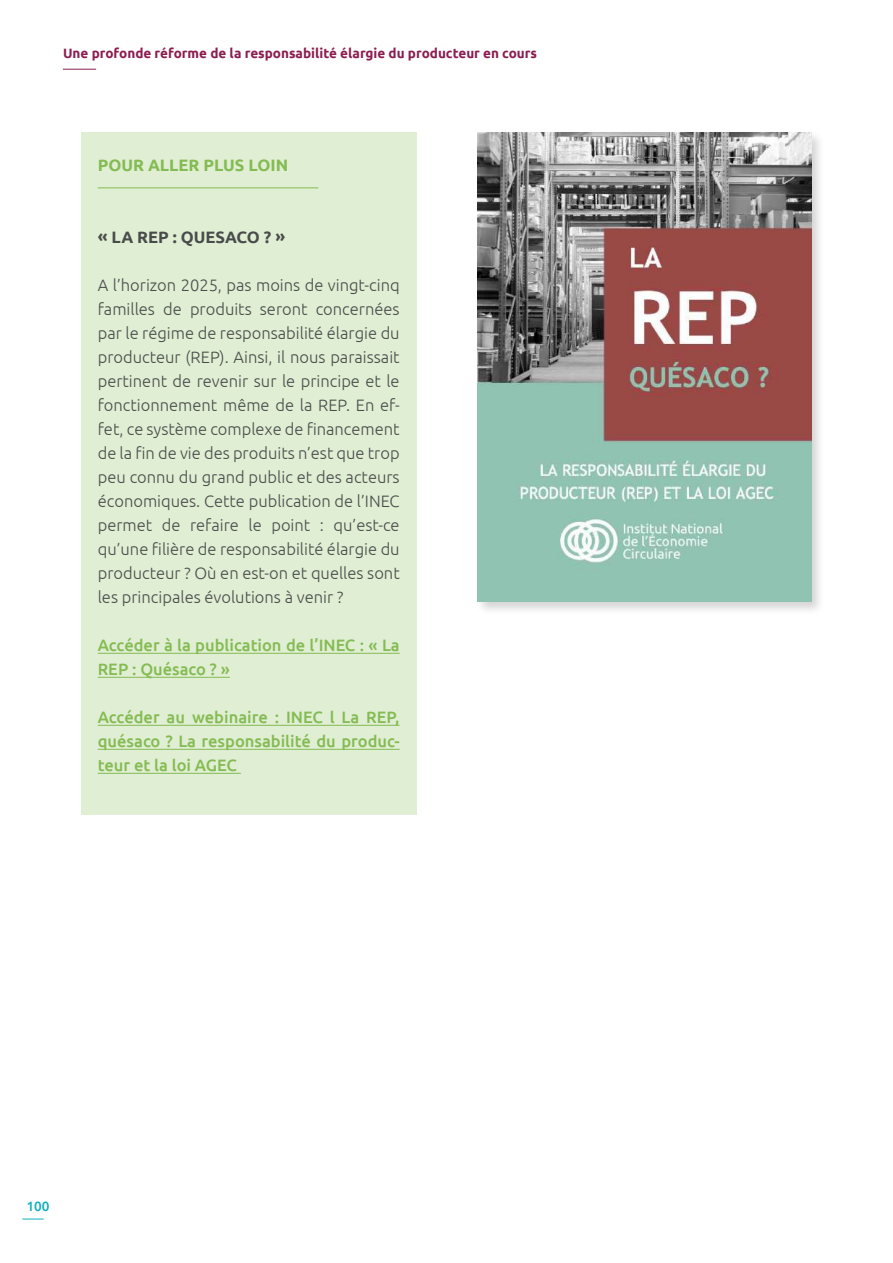
<style>
.page{position:relative;width:893px;height:1263px;background:#fff}
.page>*{position:absolute;margin:0;border:0;box-sizing:border-box;transform-origin:0 0}
.t1{font:300 16.5px/24px "Ubuntu";color:#4a4c4b;text-align:justify}
.t2{font:500 16.5px/24px "Ubuntu";color:#84bb52}
.t3{font:700 16.5px "Ubuntu";color:#84bb52}
.t4{font:700 16.5px "Ubuntu";color:#4a4c4b}
.t5{font:700 13.5px "Ubuntu";color:#8b1e51}
.t6{font:500 13.5px "Ubuntu";color:#0db0bb}
</style>
<div class="page">
<hr style="left:63px;top:69px;width:33px;height:1px;background:#8b1e51">
<svg style="left:22px;top:1219px;width:22px;height:1px"></svg>
<div style="left:81px;top:132px;width:336px;height:682px;background:#e0eed4"></div>
<hr style="left:98px;top:653px;width:302px;height:1px;background:#84bb52">
<hr style="left:98px;top:677px;width:132px;height:1px;background:#84bb52">
<hr style="left:98px;top:725px;width:302px;height:1px;background:#84bb52">
<hr style="left:98px;top:749px;width:302px;height:1px;background:#84bb52">
<hr style="left:98px;top:773px;width:143px;height:1px;background:#84bb52">
<hr style="left:98px;top:187px;width:220px;height:1px;background:#84bb52">
<div style="left:475px;top:130px;width:350px;height:486px;background:#121212;opacity:.18"></div>
<img style="left:478px;top:132px;width:333px;height:470px">
<p class="t5" style="left:63px;top:45px;width:475px">Une profonde réforme de la responsabilité élargie du producteur en cours</p>
<p class="t3" style="left:98px;top:155px;width:192px">POUR ALLER PLUS LOIN</p>
<p class="t4" style="left:98px;top:227px;width:189px">« LA REP : QUESACO ? »</p>
<p class="t1" style="left:98px;top:273px;width:303px">A l’horizon 2025, pas moins de vingt-cinq familles de produits seront concernées par le régime de responsabilité élargie du producteur (REP). Ainsi, il nous paraissait pertinent de revenir sur le principe et le fonctionnement même de la REP. En ef&shy;fet, ce système complexe de financement de la fin de vie des produits n’est que trop peu connu du grand public et des acteurs économiques. Cette publication de l’INEC permet de refaire le point : qu’est-ce qu’une filière de responsabilité élargie du producteur ? Où en est-on et quelles sont les principales évolutions à venir ?</p>
<p class="t2" style="left:98px;top:633px;width:303px">Accéder à la publication de l’INEC : « La<br>REP : Quésaco ? »</p>
<p class="t2" style="left:98px;top:705px;width:303px;text-align:justify">Accéder au webinaire : INEC l La REP, quésaco ? La responsabilité du produc&shy;teur et la loi AGEC</p>
<p class="t6" style="left:27px;top:1197px;width:25px">100</p>
</div>
